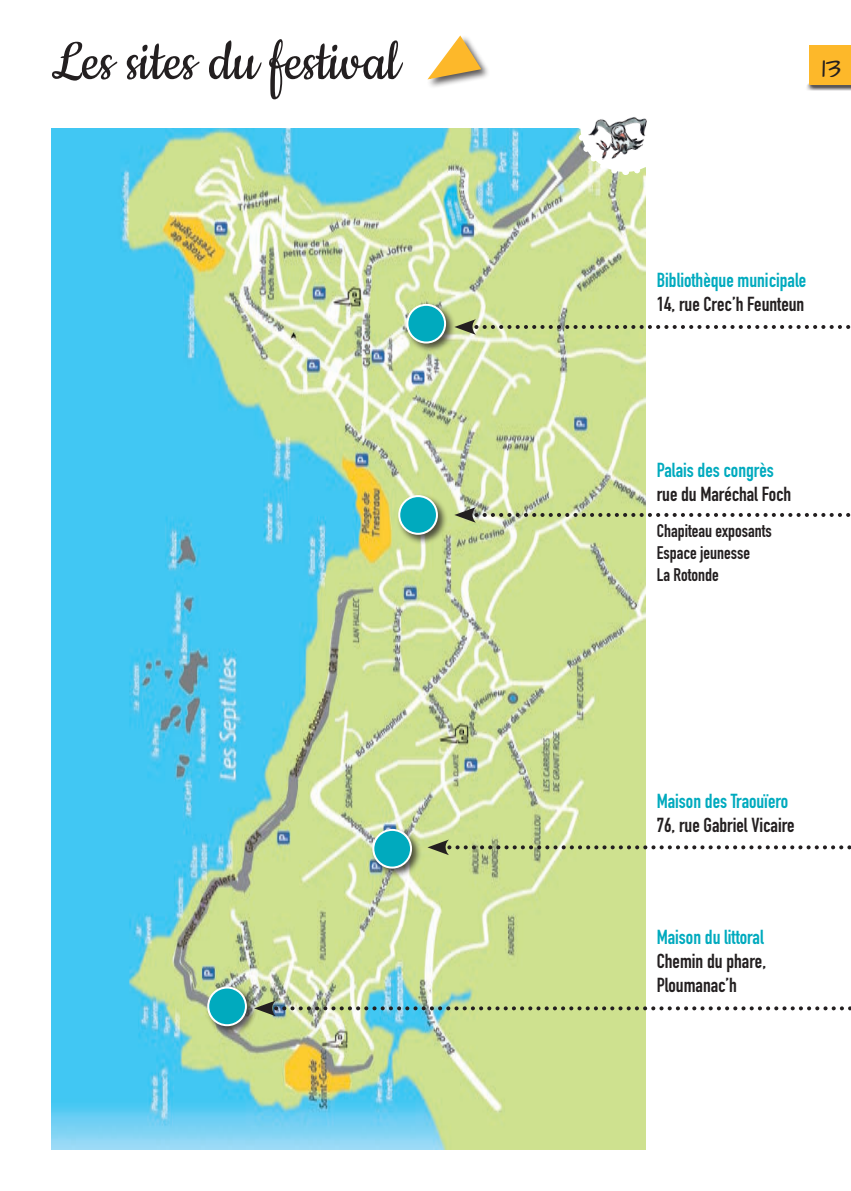
<style>
.page{position:relative;width:851px;height:1191px;background:#fff}
.page>*{position:absolute;margin:0;border:0;box-sizing:border-box;transform-origin:0 0}
.t1{font:64px "Cookie";color:#231f20}
.t2{font:24px "Architects Daughter";color:#231f20}
.t3{font:20px "DIN Engschrift Std";color:#231f20}
.t4{font:20px "DIN Engschrift Std";color:#00aabe}
.t5{font:18px "DIN Engschrift Std";color:#231f20}
</style>
<div class="page">
<img style="left:51px;top:129px;width:594px;height:1020px">
<svg style="left:574px;top:128px;width:72px;height:50px"></svg>
<div style="left:804px;top:42px;width:46px;height:49px;background:#231f20;opacity:.75"></div>
<div style="left:809px;top:45px;width:41px;height:40px;background:#fdb82a"></div>
<img style="left:584px;top:117px;width:63px;height:50px">
<div style="left:426px;top:35px;width:64px;height:54px;background:#231f20;opacity:.75"></div>
<svg style="left:427px;top:35px;width:56px;height:46px"></svg>
<svg style="left:456px;top:319px;width:395px;height:16px"></svg>
<svg style="left:454px;top:507px;width:397px;height:16px"></svg>
<svg style="left:427px;top:839px;width:424px;height:16px"></svg>
<img style="left:257px;top:1000px;width:594px;height:16px">
<div style="left:405px;top:302px;width:51px;height:51px;background:#231f20;opacity:.75"></div>
<div style="left:407px;top:305px;width:38px;height:37px;background:#00aabe;border-radius:50%"></div>
<div style="left:406px;top:304px;width:40px;height:39px;border:2px solid #fff;border-radius:50%"></div>
<div style="left:396px;top:493px;width:52px;height:52px;background:#231f20;opacity:.75"></div>
<div style="left:399px;top:496px;width:38px;height:38px;background:#00aabe;border-radius:50%"></div>
<div style="left:398px;top:495px;width:40px;height:40px;border:2px solid #fff;border-radius:50%"></div>
<div style="left:371px;top:827px;width:51px;height:51px;background:#231f20;opacity:.75"></div>
<div style="left:373px;top:830px;width:38px;height:37px;background:#00aabe;border-radius:50%"></div>
<div style="left:372px;top:829px;width:40px;height:39px;border:2px solid #fff;border-radius:50%"></div>
<div style="left:206px;top:985px;width:51px;height:51px;background:#231f20;opacity:.75"></div>
<div style="left:208px;top:987px;width:38px;height:38px;background:#00aabe;border-radius:50%"></div>
<div style="left:207px;top:986px;width:40px;height:40px;border:2px solid #fff;border-radius:50%"></div>
<p class="t1" style="left:51px;top:28px;width:349px">Les sites du festival</p>
<p class="t2" style="left:821px;top:55px;width:21px">13</p>
<p class="t4" style="left:656px;top:268px;width:151px">Bibliothèque municipale</p>
<p class="t3" style="left:656px;top:292px;width:149px">14, rue Crec’h Feunteun</p>
<p class="t4" style="left:656px;top:458px;width:119px">Palais des congrès</p>
<p class="t3" style="left:656px;top:482px;width:136px">rue du Maréchal Foch</p>
<p class="t5" style="left:656px;top:520px;width:116px">Chapiteau exposants</p>
<p class="t5" style="left:656px;top:542px;width:95px">Espace jeunesse</p>
<p class="t5" style="left:656px;top:564px;width:63px">La Rotonde</p>
<p class="t4" style="left:656px;top:789px;width:133px">Maison des Traouïero</p>
<p class="t3" style="left:656px;top:813px;width:139px">76, rue Gabriel Vicaire</p>
<p class="t4" style="left:656px;top:925px;width:109px">Maison du littoral</p>
<p class="t3" style="left:656px;top:949px;width:111px">Chemin du phare,</p>
<p class="t3" style="left:656px;top:973px;width:82px">Ploumanac’h</p>
</div>
